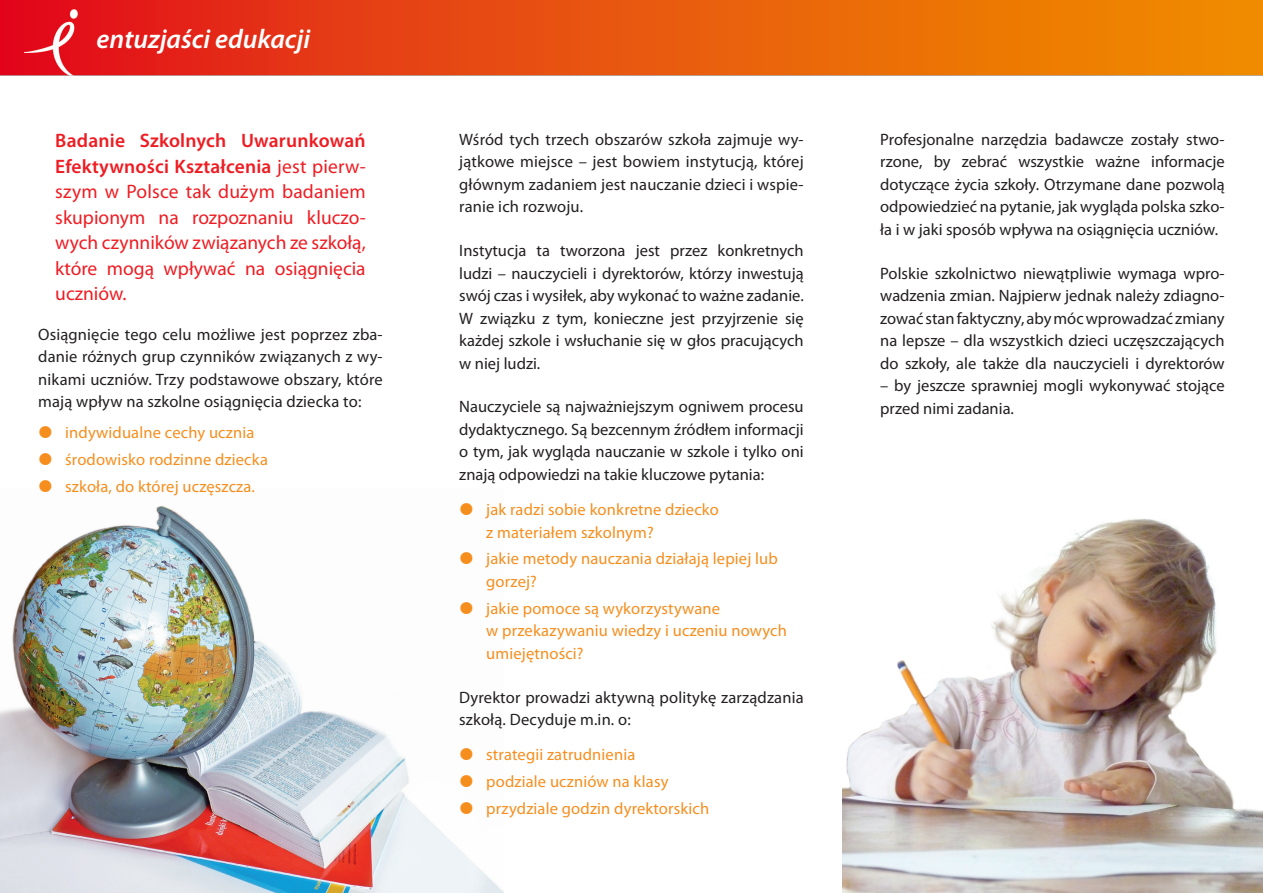
<style>
.page{position:relative;width:1263px;height:893px;background:#fff}
.page>*{position:absolute;margin:0;border:0;box-sizing:border-box;transform-origin:0 0}
.tekst{font:italic 600 27px "Myriad Pro";color:#fff}
.Styl_akapitowy_1{font:19.5px/25.5px "Myriad Pro";color:#ee1d23;text-align:justify}
.Styl_akapitowy_2{font:16.5px/22.5px "Myriad Pro";color:#231f20;text-align:justify}
.tekst-2{font:16.5px/22.5px "Myriad Pro";letter-spacing:.01em;color:#f68e1e}
.tekst-3{font:16.5px/22.5px "Myriad Pro";letter-spacing:.01em;color:#231f20}
.s1{font-weight:600}
</style>
<div class="page">
<img style="left:0;top:0;width:1263px;height:76px">
<img style="left:0;top:505px;width:504px;height:388px">
<img style="left:842px;top:518px;width:421px;height:375px">
<svg style="left:461px;top:505px;width:12px;height:10px"></svg>
<svg style="left:461px;top:552px;width:12px;height:12px"></svg>
<svg style="left:461px;top:602px;width:12px;height:12px"></svg>
<svg style="left:461px;top:748px;width:12px;height:12px"></svg>
<svg style="left:461px;top:775px;width:12px;height:12px"></svg>
<svg style="left:461px;top:802px;width:12px;height:12px"></svg>
<p class="tekst" style="left:97px;top:22px;width:215px">entuzjaści edukacji</p>
<p class="Styl_akapitowy_1" style="left:55px;top:128px;width:312px"><span class="s1">Badanie Szkolnych Uwarunkowań Efektywności Kształcenia</span> jest pierw&shy;szym w Polsce tak dużym badaniem skupionym na rozpoznaniu kluczo&shy;wych czynników związanych ze szkołą, które mogą wpływać na osiągnięcia uczniów.</p>
<p class="Styl_akapitowy_2" style="left:38px;top:323px;width:346px">Osiągnięcie tego celu możliwe jest poprzez zba&shy;danie różnych grup czynników związanych z wy&shy;nikami uczniów. Trzy podstawowe obszary, które mają wpływ na szkolne osiągnięcia dziecka to:</p>
<p class="tekst-2" style="left:65px;top:421px;width:191px">indywidualne cechy ucznia</p>
<p class="tekst-2" style="left:65px;top:448px;width:204px">środowisko rodzinne dziecka</p>
<p class="tekst-2" style="left:65px;top:475px;width:191px">szkoła, do której uczęszcza.</p>
<p class="Styl_akapitowy_2" style="left:459px;top:128px;width:346px">Wśród tych trzech obszarów szkoła zajmuje wy&shy;jątkowe miejsce – jest bowiem instytucją, której głównym zadaniem jest nauczanie dzieci i wspie&shy;ranie ich rozwoju.</p>
<p class="Styl_akapitowy_2" style="left:459px;top:239px;width:346px">Instytucja ta tworzona jest przez konkretnych ludzi – nauczycieli i dyrektorów, którzy inwestują swój czas i wysiłek, aby wykonać to ważne zadanie.<br>W związku z tym, konieczne jest przyjrzenie się każdej szkole i wsłuchanie się w głos pracujących w niej ludzi.</p>
<p class="Styl_akapitowy_2" style="left:459px;top:395px;width:346px">Nauczyciele są najważniejszym ogniwem procesu dydaktycznego. Są bezcennym źródłem informacji o tym, jak wygląda nauczanie w szkole i tylko oni znają odpowiedzi na takie kluczowe pytania:</p>
<p class="tekst-2" style="left:486px;top:498px;width:234px">jak radzi sobie konkretne dziecko z materiałem szkolnym?</p>
<p class="tekst-2" style="left:486px;top:547px;width:293px">jakie metody nauczania działają lepiej lub gorzej?</p>
<p class="tekst-2" style="left:486px;top:597px;width:302px">jakie pomoce są wykorzystywane<br>w przekazywaniu wiedzy i uczeniu nowych umiejętności?</p>
<p class="tekst-3" style="left:459px;top:685px;width:346px">Dyrektor prowadzi aktywną politykę zarządzania szkołą. Decyduje m.in. o:</p>
<p class="tekst-2" style="left:486px;top:743px;width:151px">strategii zatrudnienia</p>
<p class="tekst-2" style="left:486px;top:770px;width:184px">podziale uczniów na klasy</p>
<p class="tekst-2" style="left:486px;top:797px;width:225px">przydziale godzin dyrektorskich</p>
<p class="Styl_akapitowy_2" style="left:880px;top:128px;width:346px">Profesjonalne narzędzia badawcze zostały stwo&shy;rzone, by zebrać wszystkie ważne informacje dotyczące życia szkoły. Otrzymane dane pozwolą odpowiedzieć na pytanie, jak wygląda polska szko&shy;ła i w jaki sposób wpływa na osiągnięcia uczniów.</p>
<p class="Styl_akapitowy_2" style="left:880px;top:262px;width:346px">Polskie szkolnictwo niewątpliwie wymaga wpro&shy;wadzenia zmian. Najpierw jednak należy zdiagno&shy;zować stan faktyczny, aby móc wprowadzać zmiany na lepsze – dla wszystkich dzieci uczęszczających do szkoły, ale także dla nauczycieli i dyrektorów</p>
<p class="Styl_akapitowy_2" style="left:880px;top:374px;width:346px">– by jeszcze sprawniej mogli wykonywać stojące przed nimi zadania.</p>
</div>
